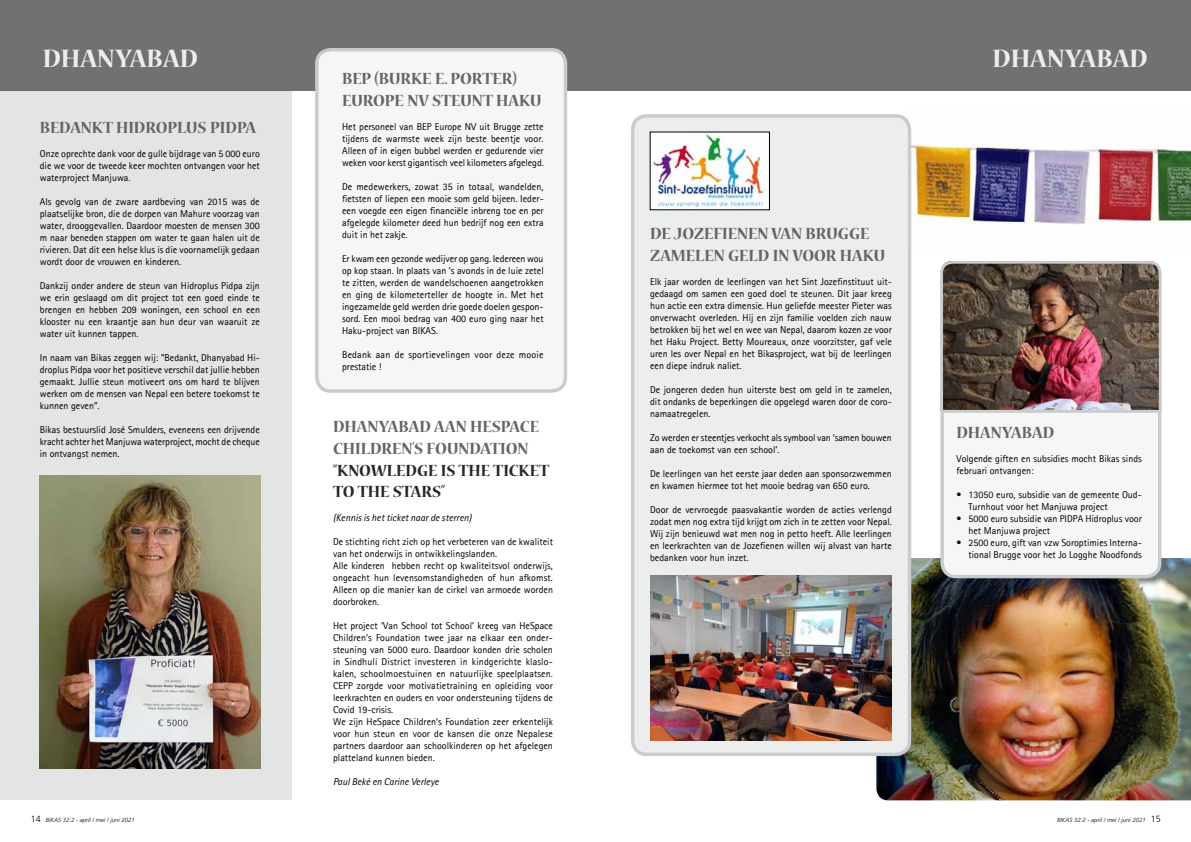
<style>
.page{position:relative;width:1191px;height:842px;background:#fff}
.page>*{position:absolute;margin:0;border:0;box-sizing:border-box;transform-origin:0 0}
.t1{font:700 28px "Nueva Std";color:#eceded}
.t2{font:700 18px "Nueva Std";letter-spacing:-.005em;color:#646567}
.t3{font:700 18px "Nueva Std";color:#282829}
.t4{font:10px/12px "Rotis Sans Serif";color:#000;text-align:justify}
.t5{font:italic 10px "Agfa Rotis Sans Serif";color:#000}
.t6{font:10px/12px "Rotis Sans Serif";letter-spacing:.02em;color:#000}
.t7{font:italic 300 6px "Frutiger LT Std";color:#000}
.s1{font-style:normal;font-size:9px}
</style>
<div class="page">
<div style="left:0;top:81px;width:291px;height:718px;background:#e3e4e4"></div>
<div style="left:0;top:0;width:595px;height:91px;background:#707172"></div>
<img style="left:40px;top:475px;width:220px;height:294px">
<div style="left:317px;top:50px;width:248px;height:341px;background:#f6f6f6;border-radius:14px"></div>
<div style="left:315px;top:48px;width:252px;height:345px;border:3px solid #c9cbcc;border-radius:14px"></div>
<img style="left:876px;top:558px;width:315px;height:242px">
<img style="left:911px;top:129px;width:280px;height:123px">
<div style="left:632px;top:116px;width:277px;height:638px;background:#eceded;border-radius:14px"></div>
<div style="left:631px;top:114px;width:280px;height:642px;border:3px solid #c9cbcc;border-radius:14px"></div>
<div style="left:595px;top:0;width:596px;height:91px;background:#707172"></div>
<img style="left:650px;top:576px;width:242px;height:164px">
<img style="left:652px;top:134px;width:115px;height:74px">
<div style="left:942px;top:391px;width:217px;height:185px;background:#f6f6f6;border-radius:14px"></div>
<div style="left:940px;top:389px;width:221px;height:189px;border:3px solid #c9cbcc;border-radius:14px"></div>
<img style="left:940px;top:261px;width:222px;height:153px">
<h1 class="t1" style="left:43px;top:45px;width:157px">DHANYABAD</h1>
<h2 class="t2" style="left:342px;top:70px;width:59px">BEP (BURKE</h2>
<h2 class="t2" style="left:435px;top:70px;width:37px">E. PORTER</h2>
<h2 class="t2" style="left:512px;top:70px;width:6px">)</h2>
<h2 class="t2" style="left:342px;top:92px;width:21px">EUROPE</h2>
<h2 class="t2" style="left:407px;top:92px;width:36px">NV STEUNT</h2>
<h2 class="t2" style="left:496px;top:92px;width:13px">HAKU</h2>
<p class="t4" style="left:342px;top:120px;width:203px">Het personeel van BEP Europe NV uit Brugge zette tijdens de warmste week zijn beste beentje voor.<br>Alleen of in eigen bubbel werden er gedurende vier weken voor kerst gigantisch veel kilometers afgelegd.</p>
<p class="t4" style="left:342px;top:180px;width:203px">De medewerkers, zowat 35 in totaal, wandelden, fietsten of liepen een mooie som geld bijeen. Ieder&shy;een voegde een eigen financiële inbreng toe en per afgelegde kilometer deed hun bedrijf nog een extra duit in het zakje.</p>
<p class="t4" style="left:342px;top:252px;width:203px">Er kwam een gezonde wedijver op gang. Iedereen wou op kop staan. In plaats van ’s avonds in de luie zetel te zitten, werden de wandelschoenen aangetrokken en ging de kilometerteller de hoogte in. Met het ingezamelde geld werden drie goede doelen gespon&shy;sord. Een mooi bedrag van 400 euro ging naar het Haku-project van BIKAS.</p>
<p class="t6" style="left:342px;top:348px;width:203px">Bedank aan de sportievelingen voor deze mooie prestatie !</p>
<h2 class="t2" style="left:40px;top:119px;width:218px">BEDANKT HIDROPLUS PIDPA</h2>
<p class="t4" style="left:40px;top:147px;width:221px">Onze oprechte dank voor de gulle bijdrage van 5 000 euro die we voor de tweede keer mochten ontvangen voor het waterproject Manjuwa.</p>
<p class="t4" style="left:40px;top:195px;width:221px">Als gevolg van de zware aardbeving van 2015 was de plaatselijke bron, die de dorpen van Mahure voorzag van water, drooggevallen. Daardoor moesten de mensen 300 m naar beneden stappen om water te gaan halen uit de rivieren. Dat dit een helse klus is die voornamelijk gedaan wordt door de vrouwen en kinderen.</p>
<p class="t4" style="left:40px;top:279px;width:222px">Dankzij onder andere de steun van Hidroplus Pidpa zijn we erin geslaagd om dit project tot een goed einde te brengen en hebben 209 woningen, een school en een klooster nu een kraantje aan hun deur van waaruit ze water uit kunnen tappen.</p>
<p class="t4" style="left:40px;top:351px;width:222px">In naam van Bikas zeggen wij: ”Bedankt, Dhanyabad Hi&shy;droplus Pidpa voor het positieve verschil dat jullie hebben gemaakt. Jullie steun motiveert ons om hard te blijven werken om de mensen van Nepal een betere toekomst te kunnen geven”.</p>
<p class="t4" style="left:40px;top:423px;width:221px">Bikas bestuurslid José Smulders, eveneens een drijvende kracht achter het Manjuwa waterproject, mocht de cheque in ontvangst nemen.</p>
<h2 class="t2" style="left:333px;top:418px;width:36px">DHANYABAD</h2>
<h2 class="t2" style="left:434px;top:418px;width:13px">AAN</h2>
<h2 class="t2" style="left:470px;top:418px;width:41px">HESPACE</h2>
<h2 class="t2" style="left:333px;top:440px;width:33px">CHILDREN</h2>
<h2 class="t2" style="left:412px;top:440px;width:34px">’S FOUNDATION</h2>
<h2 class="t3" style="left:333px;top:462px;width:28px">“KNOWLEDGE</h2>
<h2 class="t3" style="left:441px;top:462px;width:63px">IS THETICKET</h2>
<h2 class="t3" style="left:333px;top:483px;width:71px">TO THE STARS</h2>
<h2 class="t3" style="left:441px;top:483px;width:5px">”</h2>
<p class="t5" style="left:333px;top:512px;width:140px">(Kennis is het ticket naar de sterren)</p>
<p class="t4" style="left:333px;top:536px;width:221px;text-align:left">De stichting richt zich op het verbeteren van de kwaliteit van het onderwijs in ontwikkelingslanden.<br>Alle kinderen hebben recht op kwaliteitsvol onderwijs, ongeacht hun levensomstandigheden of hun afkomst.<br>Alleen op die manier kan de cirkel van armoede worden doorbroken.</p>
<p class="t4" style="left:333px;top:620px;width:221px;text-align:left">Het project ‘Van School tot School’ kreeg van HeSpace Children’s Foundation twee jaar na elkaar een onder&shy;steuning van 5000 euro. Daardoor konden drie scholen in Sindhuli District investeren in kindgerichte klaslo&shy;kalen, schoolmoestuinen en natuurlijke speelplaatsen.<br>CEPP zorgde voor motivatietraining en opleiding voor leerkrachten en ouders en voor ondersteuning tijdens de Covid 19-crisis.<br>We zijn HeSpace Children’s Foundation zeer erkentelijk voor hun steun en voor de kansen die onze Nepalese partners daardoor aan schoolkinderen op het afgelegen platteland kunnen bieden.</p>
<p class="t5" style="left:333px;top:776px;width:107px">Paul Beké en Carine Verleye</p>
<h1 class="t1" style="left:992px;top:45px;width:157px">DHANYABAD</h1>
<h2 class="t2" style="left:650px;top:226px;width:43px">DE JOZEFIENEN</h2>
<h2 class="t2" style="left:771px;top:226px;width:12px">VAN</h2>
<h2 class="t2" style="left:805px;top:226px;width:22px">BRUGGE</h2>
<h2 class="t2" style="left:650px;top:247px;width:12px">ZAMELEN</h2>
<h2 class="t2" style="left:728px;top:247px;width:11px">GELD</h2>
<h2 class="t2" style="left:773px;top:247px;width:32px">IN VOOR</h2>
<h2 class="t2" style="left:840px;top:247px;width:13px">HAKU</h2>
<p class="t4" style="left:650px;top:276px;width:243px">Elk jaar worden de leerlingen van het Sint Jozefinstituut uit&shy;gedaagd om samen een goed doel te steunen. Dit jaar kreeg hun actie een extra dimensie. Hun geliefde meester Pieter was onverwacht overleden. Hij en zijn familie voelden zich nauw betrokken bij het wel en wee van Nepal, daarom kozen ze voor het Haku Project. Betty Moureaux, onze voorzitster, gaf vele uren les over Nepal en het Bikasproject, wat bij de leerlingen een diepe indruk naliet.</p>
<p class="t4" style="left:650px;top:384px;width:243px">De jongeren deden hun uiterste best om geld in te zamelen, dit ondanks de beperkingen die opgelegd waren door de coro&shy;namaatregelen.</p>
<p class="t4" style="left:650px;top:432px;width:243px">Zo werden er steentjes verkocht als symbool van ‘samen bouwen aan de toekomst van een school’.</p>
<p class="t4" style="left:650px;top:468px;width:243px">De leerlingen van het eerste jaar deden aan sponsorzwemmen en kwamen hiermee tot het mooie bedrag van 650 euro.</p>
<p class="t4" style="left:650px;top:504px;width:243px">Door de vervroegde paasvakantie worden de acties verlengd zodat men nog extra tijd krijgt om zich in te zetten voor Nepal.<br>Wij zijn benieuwd wat men nog in petto heeft. Alle leerlingen en leerkrachten van de Jozefienen willen wij alvast van harte bedanken voor hun inzet.</p>
<h2 class="t2" style="left:956px;top:424px;width:36px">DHANYABAD</h2>
<p class="t4" style="left:956px;top:453px;width:187px">Volgende giften en subsidies mocht Bikas sinds februari ontvangen:</p>
<p class="t4" style="left:968px;top:489px;width:175px;text-indent:-12px">• 13050 euro, subsidie van de gemeente Oud-<br>Turnhout voor het Manjuwa project</p>
<p class="t4" style="left:968px;top:513px;width:175px;text-indent:-12px">• 5000 euro subsidie van PIDPA Hidroplus voor het Manjuwa project</p>
<p class="t4" style="left:956px;top:537px;width:187px;text-align:right">• 2500 euro, gift van vzw Soroptimies Interna&shy;tional Brugge voor het Jo Logghe Noodfonds</p>
<p class="t7" style="left:31px;top:817px;width:105px"><span class="s1">14</span> BIKAS 32:2 - april / mei / juni 2021</p>
<p class="t7" style="left:1057px;top:817px;width:105px">BIKAS 32:2 - april / mei / juni 2021 <span class="s1">15</span></p>
</div>
